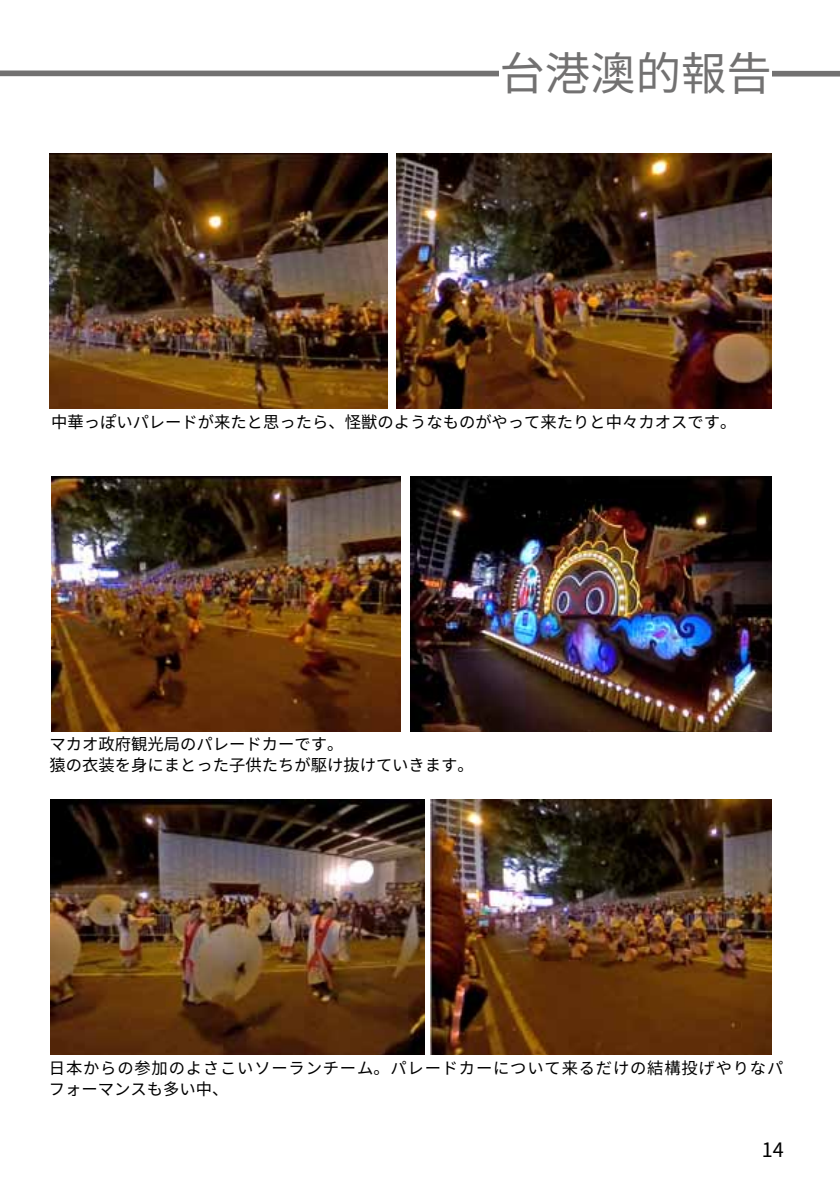
<style>
.page{position:relative;width:840px;height:1191px;background:#fff}
.page>*{position:absolute;margin:0;border:0;box-sizing:border-box;transform-origin:0 0}
.t1{font:45.4px "Source Han Sans";color:#727171}
.t2{font:19.8px "Source Han Sans";color:#000}
.t3{font:16.2px/20.6px "Source Han Sans";color:#000}
.t4{font:16.2px/20.6px "Source Han Sans";letter-spacing:.05em;color:#000}
</style>
<div class="page">
<svg style="left:0;top:70px;width:839px;height:7px"></svg>
<img style="left:396px;top:154px;width:375px;height:254px">
<img style="left:50px;top:153px;width:337px;height:255px">
<img style="left:410px;top:476px;width:361px;height:255px">
<img style="left:51px;top:476px;width:349px;height:255px">
<img style="left:430px;top:799px;width:341px;height:255px">
<img style="left:50px;top:799px;width:374px;height:255px">
<h1 class="t1" style="left:499px;top:47px;width:274px">台港澳的報告</h1>
<p class="t3" style="left:51px;top:412px;width:686px">中華っぽいパレードが来たと思ったら、怪獣のようなものがやって来たりと中々カオスです。</p>
<p class="t3" style="left:50px;top:734px;width:425px">マカオ政府観光局のパレードカーです。<br>猿の衣装を身にまとった子供たちが駆け抜けていきます。</p>
<p class="t4" style="left:49px;top:1058px;width:735px">日本からの参加のよさこいソーランチーム。パレードカーについて来るだけの結構投げやりなパフォーマンスも多い中、</p>
<p class="t2" style="left:761px;top:1138px;width:24px">14</p>
</div>
